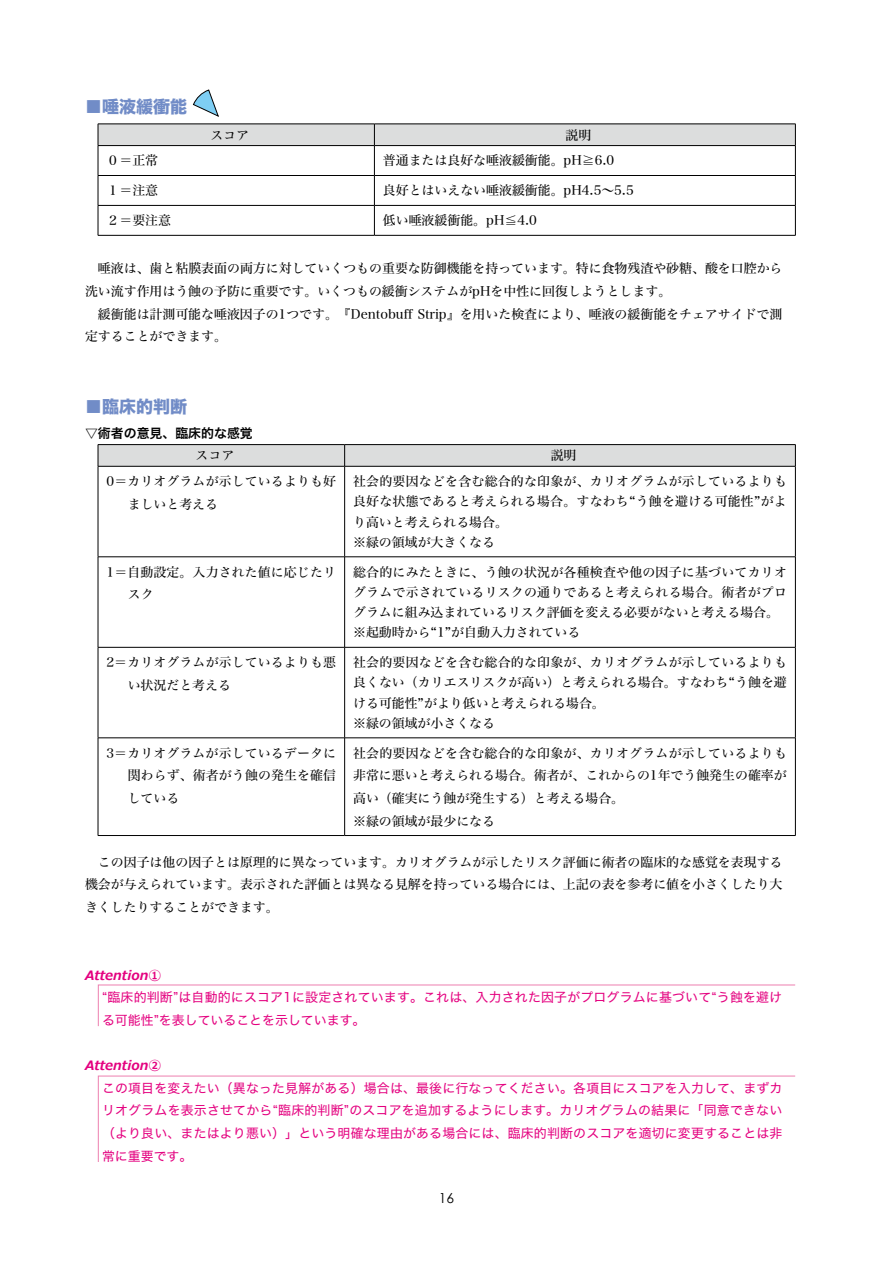
<style>
.page{position:relative;width:893px;height:1263px;background:#fff}
.page>*{position:absolute;margin:0;border:0;box-sizing:border-box;transform-origin:0 0}
.t1{font:16.95px "Hira Kaku Std N W8";color:#718cc7}
.t2{font:13.8px "Century Gothic";color:#000}
.t3{font:12.9px/22.6px "Hira Min Std N W4";color:#000}
.t4{font:12.9px/22.6px "Hira Kaku Std N W4";letter-spacing:.015em;color:#e4007f}
.t5{font:12.9px/20.2px "Hira Min Std N W4";letter-spacing:.02em;color:#000}
.t6{font:italic 700 12.9px "Meiryo";color:#e4007f}
.t7{font:12.9px "Hira Kaku Std N W6";color:#000}
</style>
<div class="page">
<svg style="left:193px;top:89px;width:26px;height:28px"></svg>
<hr style="left:98px;top:444px;width:247px;height:1px;background:#000">
<hr style="left:345px;top:444px;width:451px;height:1px;background:#000">
<svg style="left:98px;top:445px;width:698px;height:21px;background:#d7d8d8"></svg>
<hr style="left:98px;top:466px;width:247px;height:1px;background:#000">
<hr style="left:98px;top:466px;width:1px;height:91px;background:#000">
<hr style="left:345px;top:466px;width:451px;height:1px;background:#000">
<hr style="left:344px;top:466px;width:1px;height:91px;background:#000">
<hr style="left:795px;top:466px;width:1px;height:91px;background:#000">
<hr style="left:98px;top:556px;width:247px;height:1px;background:#000">
<hr style="left:98px;top:557px;width:1px;height:90px;background:#000">
<hr style="left:345px;top:556px;width:451px;height:1px;background:#000">
<hr style="left:344px;top:557px;width:1px;height:90px;background:#000">
<hr style="left:795px;top:557px;width:1px;height:90px;background:#000">
<hr style="left:98px;top:647px;width:247px;height:1px;background:#000">
<hr style="left:98px;top:647px;width:1px;height:91px;background:#000">
<hr style="left:345px;top:647px;width:451px;height:1px;background:#000">
<hr style="left:344px;top:647px;width:1px;height:91px;background:#000">
<hr style="left:795px;top:647px;width:1px;height:91px;background:#000">
<hr style="left:98px;top:737px;width:247px;height:1px;background:#000">
<hr style="left:98px;top:738px;width:1px;height:97px;background:#000">
<hr style="left:345px;top:737px;width:451px;height:1px;background:#000">
<hr style="left:344px;top:738px;width:1px;height:97px;background:#000">
<hr style="left:795px;top:738px;width:1px;height:97px;background:#000">
<hr style="left:98px;top:835px;width:247px;height:1px;background:#000">
<hr style="left:345px;top:835px;width:451px;height:1px;background:#000">
<svg style="left:97px;top:984px;width:699px;height:43px"></svg>
<svg style="left:97px;top:1075px;width:699px;height:87px"></svg>
<svg style="left:98px;top:124px;width:698px;height:111px"></svg>
<hr style="left:98px;top:235px;width:276px;height:1px;background:#000">
<hr style="left:374px;top:235px;width:422px;height:1px;background:#000">
<h1 class="t1" style="left:85px;top:97px;width:104px">■唾液緩衝能</h1>
<p class="t3" style="left:210px;top:123px;width:53px">スコア　</p>
<p class="t3" style="left:565px;top:123px;width:40px">説明　</p>
<p class="t3" style="left:107px;top:149px;width:53px">０＝正常</p>
<p class="t3" style="left:383px;top:149px;width:233px">普通または良好な唾液緩衝能。pH≧6.0</p>
<p class="t3" style="left:107px;top:179px;width:53px">１＝注意</p>
<p class="t3" style="left:383px;top:179px;width:252px">良好とはいえない唾液緩衝能。pH4.5～5.5</p>
<p class="t3" style="left:107px;top:209px;width:66px">２＝要注意</p>
<p class="t3" style="left:383px;top:209px;width:155px">低い唾液緩衝能。pH≦4.0</p>
<p class="t3" style="left:85px;top:257px;width:699px">　唾液は、歯と粘膜表面の両方に対していくつもの重要な防御機能を持っています。特に食物残渣や砂糖、酸を口腔から洗い流す作用はう蝕の予防に重要です。いくつもの緩衝システムがpHを中性に回復しようとします。<br>　緩衝能は計測可能な唾液因子の1つです。『Dentobuff Strip』を用いた検査により、唾液の緩衝能をチェアサイドで測定することができます。</p>
<h1 class="t1" style="left:85px;top:397px;width:104px">■臨床的判断</h1>
<p class="t7" style="left:85px;top:423px;width:169px">▽術者の意見、臨床的な感覚</p>
<p class="t3" style="left:196px;top:444px;width:53px">スコア　</p>
<p class="t3" style="left:551px;top:444px;width:40px">説明　</p>
<p class="t3" style="left:128px;top:470px;width:210px;text-indent:-21px">0＝カリオグラムが示しているよりも好ましいと考える</p>
<p class="t5" style="left:353px;top:471px;width:435px">社会的要因などを含む総合的な印象が、カリオグラムが示しているよりも良好な状態であると考えられる場合。すなわち“う蝕を避ける可能性”がより高いと考えられる場合。<br>※緑の領域が大きくなる</p>
<p class="t3" style="left:128px;top:560px;width:210px;text-indent:-21px">1＝自動設定。入力された値に応じたリスク</p>
<p class="t5" style="left:353px;top:561px;width:435px">総合的にみたときに、う蝕の状況が各種検査や他の因子に基づいてカリオグラムで示されているリスクの通りであると考えられる場合。術者がプログラムに組み込まれているリスク評価を変える必要がないと考える場合。※起動時から“1”が自動入力されている</p>
<p class="t3" style="left:128px;top:651px;width:210px;text-indent:-21px">2＝カリオグラムが示しているよりも悪い状況だと考える</p>
<p class="t3" style="left:353px;top:652px;width:435px;line-height:20.2px">社会的要因などを含む総合的な印象が、カリオグラムが示しているよりも良くない（カリエスリスクが高い）と考えられる場合。すなわち“う蝕を避ける可能性”がより低いと考えられる場合。<br>※緑の領域が小さくなる</p>
<p class="t3" style="left:128px;top:741px;width:210px;text-align:justify;text-indent:-21px">3＝カリオグラムが示しているデータに関わらず、術者がう蝕の発生を確信している</p>
<p class="t3" style="left:353px;top:741px;width:435px">社会的要因などを含む総合的な印象が、カリオグラムが示しているよりも非常に悪いと考えられる場合。術者が、これからの1年でう蝕発生の確率が高い（確実にう蝕が発生する）と考える場合。<br>※緑の領域が最少になる</p>
<p class="t3" style="left:85px;top:850px;width:699px;text-align:justify">　この因子は他の因子とは原理的に異なっています。カリオグラムが示したリスク評価に術者の臨床的な感覚を表現する機会が与えられています。表示された評価とは異なる見解を持っている場合には、上記の表を参考に値を小さくしたり大きくしたりすることができます。</p>
<p class="t6" style="left:85px;top:966px;width:91px">Attention①　</p>
<p class="t4" style="left:102px;top:986px;width:682px">“臨床的判断”は自動的にスコア1に設定されています。これは、入力された因子がプログラムに基づいて“う蝕を避ける可能性”を表していることを示しています。</p>
<p class="t6" style="left:85px;top:1056px;width:78px">Attention②</p>
<p class="t4" style="left:102px;top:1076px;width:682px;text-align:justify">この項目を変えたい（異なった見解がある）場合は、最後に行なってください。各項目にスコアを入力して、まずカリオグラムを表示させてから“臨床的判断”のスコアを追加するようにします。カリオグラムの結果に「同意できない（より良い、またはより悪い）」という明確な理由がある場合には、臨床的判断のスコアを適切に変更することは非常に重要です。</p>
<p class="t2" style="left:439px;top:1189px;width:17px">16</p>
</div>
